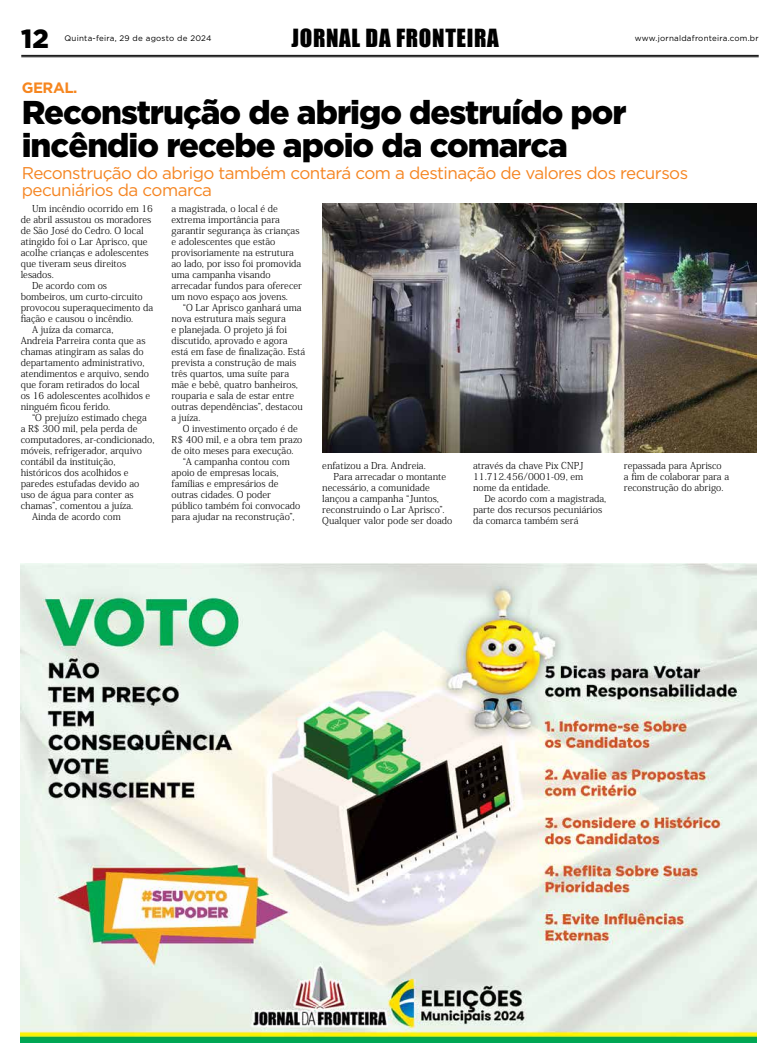
<style>
.page{position:relative;width:780px;height:1063px;background:#fff}
.page>*{position:absolute;margin:0;border:0;box-sizing:border-box;transform-origin:0 0}
.t1{font:900 33px/33px "Gotham";letter-spacing:-.03em;color:#000}
.t2{font:900 26.3px "Gotham";color:#000}
.t3{font:23px "Impact";letter-spacing:.03em;color:#000}
.t4{font:17px/17px "Gotham";letter-spacing:-.03em;color:#f58522}
.t5{font:700 15px "Gotham";letter-spacing:-.03em;color:#f6861f}
.t6{font:300 9.5px/11px "Koz Min Pro";color:#000}
.t7{font:8px "Gotham";letter-spacing:.03em;color:#000}
</style>
<div class="page">
<hr style="left:21px;top:55px;width:737px;height:1px;background:#000">
<hr style="left:21px;top:56px;width:737px;height:1px;background:#000">
<img style="left:21px;top:564px;width:735px;height:478px">
<img style="left:322px;top:204px;width:434px;height:249px">
<h2 class="t2" style="left:21px;top:23px;width:29px">12</h2>
<p class="t7" style="left:64px;top:34px;width:148px">Quinta-feira, 29 de agosto de 2024</p>
<p class="t7" style="left:634px;top:34px;width:125px">www.jornaldafronteira.com.br</p>
<h3 class="t3" style="left:291px;top:21px;width:209px">JORNAL DA FRONTEIRA</h3>
<h3 class="t5" style="left:22px;top:78px;width:57px">GERAL.</h3>
<h1 class="t1" style="left:22px;top:95px;width:606px">Reconstrução de abrigo destruído por incêndio recebe apoio da comarca</h1>
<h3 class="t4" style="left:22px;top:164px;width:668px">Reconstrução do abrigo também contará com a destinação de valores dos recursos pecuniários da comarca</h3>
<p class="t6" style="left:32px;top:203px;width:122px">Um incêndio ocorrido em 16</p>
<p class="t6" style="left:21px;top:214px;width:132px">de abril assustou os moradores</p>
<p class="t6" style="left:21px;top:225px;width:124px">de São José do Cedro. O local</p>
<p class="t6" style="left:21px;top:236px;width:128px">atingido foi o Lar Aprisco, que</p>
<p class="t6" style="left:21px;top:247px;width:130px">acolhe crianças e adolescentes</p>
<p class="t6" style="left:21px;top:258px;width:107px">que tiveram seus direitos</p>
<p class="t6" style="left:21px;top:269px;width:35px">lesados.</p>
<p class="t6" style="left:32px;top:280px;width:77px">De acordo com os</p>
<p class="t6" style="left:21px;top:291px;width:123px">bombeiros, um curto-circuito</p>
<p class="t6" style="left:21px;top:302px;width:134px">provocou superaquecimento da</p>
<p class="t6" style="left:21px;top:313px;width:114px">fiação e causou o incêndio.</p>
<p class="t6" style="left:32px;top:324px;width:83px">A juíza da comarca,</p>
<p class="t6" style="left:21px;top:335px;width:126px">Andreia Parreira conta que as</p>
<p class="t6" style="left:21px;top:346px;width:124px">chamas atingiram as salas do</p>
<p class="t6" style="left:21px;top:357px;width:125px">departamento administrativo,</p>
<p class="t6" style="left:21px;top:368px;width:130px">atendimentos e arquivo, sendo</p>
<p class="t6" style="left:21px;top:379px;width:120px">que foram retirados do local</p>
<p class="t6" style="left:21px;top:390px;width:131px">os 16 adolescentes acolhidos e</p>
<p class="t6" style="left:21px;top:401px;width:91px">ninguém ficou ferido.</p>
<p class="t6" style="left:32px;top:412px;width:116px">“O prejuízo estimado chega</p>
<p class="t6" style="left:21px;top:423px;width:118px">a R$ 300 mil, pela perda de</p>
<p class="t6" style="left:21px;top:434px;width:135px">computadores, ar-condicionado,</p>
<p class="t6" style="left:21px;top:445px;width:123px">móveis, refrigerador, arquivo</p>
<p class="t6" style="left:21px;top:456px;width:96px">contábil da instituição,</p>
<p class="t6" style="left:21px;top:467px;width:109px">históricos dos acolhidos e</p>
<p class="t6" style="left:21px;top:478px;width:120px">paredes estufadas devido ao</p>
<p class="t6" style="left:21px;top:489px;width:114px">uso de água para conter as</p>
<p class="t6" style="left:21px;top:500px;width:114px">chamas”, comentou a juíza.</p>
<p class="t6" style="left:32px;top:511px;width:90px">Ainda de acordo com</p>
<p class="t6" style="left:171px;top:203px;width:132px">a magistrada, o local é de extrema importância para garantir segurança às crianças e adolescentes que estão provisoriamente na estrutura ao lado, por isso foi promovida uma campanha visando arrecadar fundos para oferecer um novo espaço aos jovens.</p>
<p class="t6" style="left:171px;top:302px;width:135px;text-indent:11px">“O Lar Aprisco ganhará uma nova estrutura mais segura<br>e planejada. O projeto já foi discutido, aprovado e agora está em fase de finalização. Está prevista a construção de mais três quartos, uma suíte para mãe e bebê, quatro banheiros, rouparia e sala de estar entre outras dependências”, destacou a juíza.</p>
<p class="t6" style="left:183px;top:423px;width:116px">O investimento orçado é de</p>
<p class="t6" style="left:171px;top:434px;width:132px">R$ 400 mil, e a obra tem prazo</p>
<p class="t6" style="left:171px;top:445px;width:124px">de oito meses para execução.</p>
<p class="t6" style="left:183px;top:456px;width:108px">“A campanha contou com</p>
<p class="t6" style="left:171px;top:467px;width:109px">apoio de empresas locais,</p>
<p class="t6" style="left:171px;top:478px;width:108px">famílias e empresários de</p>
<p class="t6" style="left:171px;top:489px;width:101px">outras cidades. O poder</p>
<p class="t6" style="left:171px;top:500px;width:130px">público também foi convocado</p>
<p class="t6" style="left:171px;top:511px;width:124px">para ajudar na reconstrução”,</p>
<p class="t6" style="left:322px;top:460px;width:105px">enfatizou a Dra. Andreia.</p>
<p class="t6" style="left:333px;top:471px;width:114px">Para arrecadar o montante</p>
<p class="t6" style="left:322px;top:482px;width:109px">necessário, a comunidade</p>
<p class="t6" style="left:322px;top:493px;width:118px">lançou a campanha “Juntos,</p>
<p class="t6" style="left:322px;top:504px;width:124px">reconstruindo o Lar Aprisco”.</p>
<p class="t6" style="left:322px;top:515px;width:131px">Qualquer valor pode ser doado</p>
<p class="t6" style="left:473px;top:460px;width:112px;text-align:justify">através da chave Pix CNPJ 11.712.456/0001-09, em nome da entidade.</p>
<p class="t6" style="left:473px;top:493px;width:135px;text-indent:11px">De acordo com a magistrada, parte dos recursos pecuniários da comarca também será</p>
<p class="t6" style="left:624px;top:460px;width:107px">repassada para Aprisco<br>a fim de colaborar para a reconstrução do abrigo.</p>
</div>
